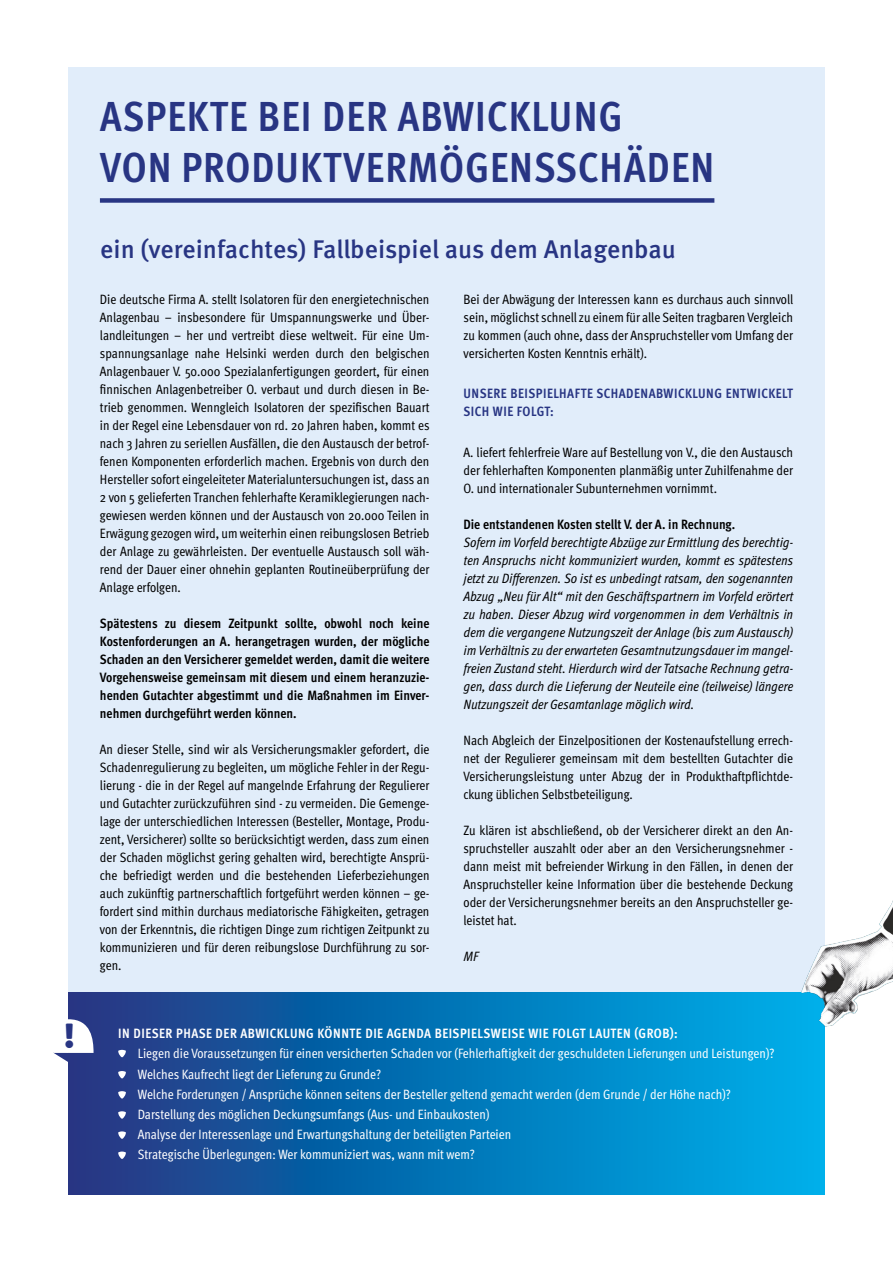
<style>
.page{position:relative;width:893px;height:1263px;background:#fff}
.page>*{position:absolute;margin:0;border:0;box-sizing:border-box;transform-origin:0 0}
.t1{font:700 condensed 42px/50.4px "Meta Pro";letter-spacing:.03em;color:#283583}
.t2{font:500 25.5px "Meta Pro";color:#283583}
.t3{font:condensed 13.5px/18px "Meta Pro";color:#000;text-align:justify}
.t4{font:italic condensed 13.5px/18px "Meta Pro";color:#000;text-align:justify}
.t5{font:condensed 13.5px/20.1px "Meta Pro";color:#fff}
.t6{font:700 condensed 13.5px/18px "Meta Pro";color:#000;text-align:justify}
.t7{font:700 condensed 13.5px "Meta Pro";letter-spacing:.035em;color:#fff}
.t8{font:700 condensed 13.5px/18px "Meta Pro";letter-spacing:.04em;color:#283583}
</style>
<div class="page">
<div style="left:68px;top:67px;width:757px;height:1128px;background:#e1edfa"></div>
<div style="left:100px;top:198px;width:614px;height:5px;background:#283583"></div>
<svg style="left:68px;top:992px;width:757px;height:203px;background:#0873b6"></svg>
<svg style="left:118px;top:1050px;width:8px;height:7px"></svg>
<svg style="left:118px;top:1071px;width:8px;height:7px"></svg>
<svg style="left:118px;top:1091px;width:8px;height:8px"></svg>
<svg style="left:118px;top:1111px;width:8px;height:8px"></svg>
<svg style="left:118px;top:1131px;width:8px;height:8px"></svg>
<svg style="left:118px;top:1151px;width:8px;height:8px"></svg>
<img style="left:775px;top:900px;width:118px;height:118px">
<img style="left:811px;top:989px;width:62px;height:44px">
<svg style="left:54px;top:1019px;width:40px;height:43px"></svg>
<h1 class="t1" style="left:100px;top:89px;width:616px">ASPEKTE BEI DER ABWICKLUNG<br>VON PRODUKTVERMÖGENSSCHÄDEN</h1>
<h2 class="t2" style="left:100px;top:229px;width:577px">ein (vereinfachtes) Fallbeispiel aus dem Anlagenbau</h2>
<p class="t3" style="left:100px;top:290px;width:331px">Die deutsche Firma A. stellt Isolatoren für den energietechnischen Anlagenbau – insbesondere für Umspannungswerke und Über&shy;landleitungen – her und vertreibt diese weltweit. Für eine Um&shy;spannungsanlage nahe Helsinki werden durch den belgischen Anlagenbauer V. 50.000 Spezialanfertigungen geordert, für einen finnischen Anlagenbetreiber O. verbaut und durch diesen in Be&shy;trieb genommen. Wenngleich Isolatoren der spezifischen Bauart in der Regel eine Lebensdauer von rd. 20 Jahren haben, kommt es nach 3 Jahren zu seriellen Ausfällen, die den Austausch der betrof&shy;fenen Komponenten erforderlich machen. Ergebnis von durch den Hersteller sofort eingeleiteter Materialuntersuchungen ist, dass an 2 von 5 gelieferten Tranchen fehlerhafte Keramiklegierungen nach&shy;gewiesen werden können und der Austausch von 20.000 Teilen in Erwägung gezogen wird, um weiterhin einen reibungslosen Betrieb der Anlage zu gewährleisten. Der eventuelle Austausch soll wäh&shy;rend der Dauer einer ohnehin geplanten Routineüberprüfung der Anlage erfolgen.</p>
<p class="t6" style="left:100px;top:614px;width:331px">Spätestens zu diesem Zeitpunkt sollte, obwohl noch keine Kostenforderungen an A. herangetragen wurden, der mögliche Schaden an den Versicherer gemeldet werden, damit die weitere Vorgehensweise gemeinsam mit diesem und einem heranzuzie&shy;henden Gutachter abgestimmt und die Maßnahmen im Einver&shy;nehmen durchgeführt werden können.</p>
<p class="t3" style="left:100px;top:739px;width:331px">An dieser Stelle, sind wir als Versicherungsmakler gefordert, die Schadenregulierung zu begleiten, um mögliche Fehler in der Regu&shy;lierung - die in der Regel auf mangelnde Erfahrung der Regulierer und Gutachter zurückzuführen sind - zu vermeiden. Die Gemenge&shy;lage der unterschiedlichen Interessen (Besteller, Montage, Produ&shy;zent, Versicherer) sollte so berücksichtigt werden, dass zum einen der Schaden möglichst gering gehalten wird, berechtigte Ansprü&shy;che befriedigt werden und die bestehenden Lieferbeziehungen auch zukünftig partnerschaftlich fortgeführt werden können – ge&shy;fordert sind mithin durchaus mediatorische Fähigkeiten, getragen von der Erkenntnis, die richtigen Dinge zum richtigen Zeitpunkt zu kommunizieren und für deren reibungslose Durchführung zu sor&shy;gen.</p>
<p class="t3" style="left:463px;top:289px;width:331px">Bei der Abwägung der Interessen kann es durchaus auch sinnvoll sein, möglichst schnell zu einem für alle Seiten tragbaren Vergleich zu kommen (auch ohne, dass der Anspruchsteller vom Umfang der versicherten Kosten Kenntnis erhält).</p>
<p class="t8" style="left:464px;top:384px;width:331px">UNSERE BEISPIELHAFTE SCHADENABWICKLUNG ENTWICKELT<br>SICH WIE FOLGT:</p>
<p class="t3" style="left:463px;top:442px;width:331px">A. liefert fehlerfreie Ware auf Bestellung von V., die den Austausch der fehlerhaften Komponenten planmäßig unter Zuhilfenahme der O. und internationaler Subunternehmen vornimmt.</p>
<p class="t6" style="left:463px;top:514px;width:273px">Die entstandenen Kosten stellt V. der A. in Rechnung.</p>
<p class="t4" style="left:463px;top:532px;width:331px">Sofern im Vorfeld berechtigte Abzüge zur Ermittlung des berechtig&shy;ten Anspruchs nicht kommuniziert wurden, kommt es spätestens jetzt zu Differenzen. So ist es unbedingt ratsam, den sogenannten Abzug „Neu für Alt“ mit den Geschäftspartnern im Vorfeld erörtert zu haben. Dieser Abzug wird vorgenommen in dem Verhältnis in dem die vergangene Nutzungszeit der Anlage (bis zum Austausch) im Verhältnis zu der erwarteten Gesamtnutzungsdauer im mangel&shy;freien Zustand steht. Hierdurch wird der Tatsache Rechnung getra&shy;gen, dass durch die Lieferung der Neuteile eine (teilweise) längere Nutzungszeit der Gesamtanlage möglich wird.</p>
<p class="t3" style="left:463px;top:730px;width:331px">Nach Abgleich der Einzelpositionen der Kostenaufstellung errech&shy;net der Regulierer gemeinsam mit dem bestellten Gutachter die Versicherungsleistung unter Abzug der in Produkthaftpflichtde&shy;ckung üblichen Selbstbeteiligung.</p>
<p class="t3" style="left:463px;top:820px;width:331px">Zu klären ist abschließend, ob der Versicherer direkt an den An&shy;spruchsteller auszahlt oder aber an den Versicherungsnehmer - dann meist mit befreiender Wirkung in den Fällen, in denen der Anspruchsteller keine Information über die bestehende Deckung oder der Versicherungsnehmer bereits an den Anspruchsteller ge&shy;leistet hat.</p>
<p class="t4" style="left:463px;top:946px;width:16px">MF</p>
<p class="t7" style="left:118px;top:1023px;width:561px">IN DIESER PHASE DER ABWICKLUNG KÖNNTE DIE AGENDA BEISPIELSWEISE WIE FOLGT LAUTEN (GROB):</p>
<p class="t5" style="left:138px;top:1043px;width:638px">Liegen die Voraussetzungen für einen versicherten Schaden vor (Fehlerhaftigkeit der geschuldeten Lieferungen und Leistungen)?<br>Welches Kaufrecht liegt der Lieferung zu Grunde?<br>Welche Forderungen / Ansprüche können seitens der Besteller geltend gemacht werden (dem Grunde / der Höhe nach)?<br>Darstellung des möglichen Deckungsumfangs (Aus- und Einbaukosten)<br>Analyse der Interessenlage und Erwartungshaltung der beteiligten Parteien<br>Strategische Überlegungen: Wer kommuniziert was, wann mit wem?</p>
</div>
